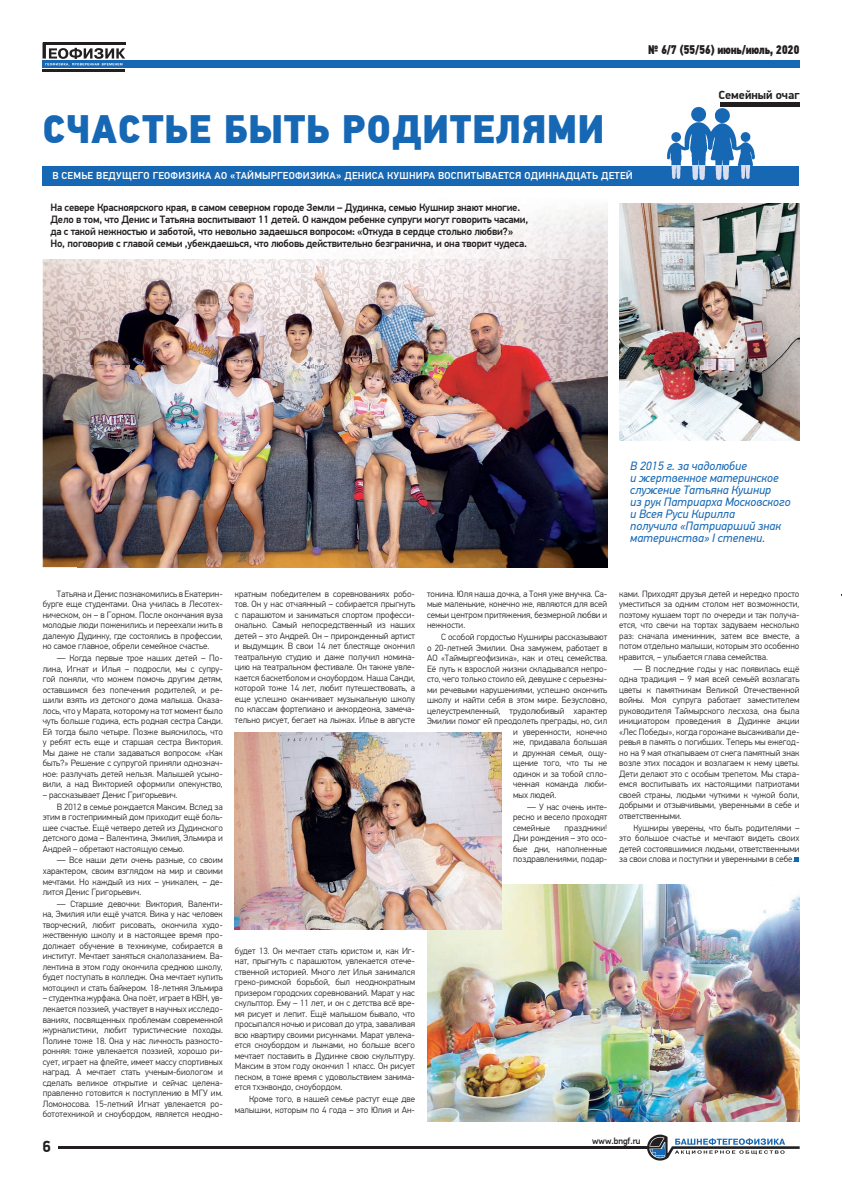
<style>
.page{position:relative;width:842px;height:1191px;background:#fff}
.page>*{position:absolute;margin:0;border:0;box-sizing:border-box;transform-origin:0 0}
.t1{font:900 39.6px "PF Din Text Pro";letter-spacing:.02em;color:#1768b4;scale:.91 1}
.t2{font:700 16px "PF Din Display Pro";color:#231f20}
.t3{font:900 12.5px "PF Din Text Pro";letter-spacing:-.025em;color:#231f20;scale:.8 1}
.t4{font:italic 12px/12px "PF Din Text Pro";color:#1768b4}
.t5{font:700 12px "PF Din Display Pro";color:#231f20}
.t6{font:500 10.5px/12px "PF Din Text Pro";letter-spacing:-.02em;color:#231f20}
.t7{font:500 10px "PF Din Text Pro";letter-spacing:.025em;color:#fff}
.t8{font:300 9px/10.5px "PF Din Text Pro";color:#231f20;text-align:justify}
.t9{font:500 9px "PF Din Display Pro";color:#231f20}
</style>
<div class="page">
<svg style="left:635px;top:1134px;width:165px;height:26px"></svg>
<hr style="left:58px;top:1146px;width:589px;height:2px;background:#231f20">
<div style="left:125px;top:60px;width:674px;height:7px;background:#1768b4"></div>
<div style="left:43px;top:60px;width:82px;height:7px;background:#1768b4"></div>
<hr style="left:43px;top:69px;width:82px;height:3px;background:#231f20">
<svg style="left:43px;top:43px;width:82px;height:23px"></svg>
<svg style="left:794px;top:857px;width:5px;height:5px"></svg>
<img style="left:43px;top:259px;width:35px;height:308px">
<img style="left:78px;top:258px;width:529px;height:309px">
<img style="left:427px;top:884px;width:372px;height:237px">
<img style="left:235px;top:732px;width:267px;height:197px">
<img style="left:397px;top:208px;width:210px;height:50px">
<div style="left:43px;top:166px;width:756px;height:20px;background:#1768b4"></div>
<img style="left:619px;top:203px;width:180px;height:238px">
<img style="left:667px;top:106px;width:91px;height:75px">
<hr style="left:720px;top:102px;width:79px;height:4px;background:#231f20">
<h3 class="t3" style="left:648px;top:42px;width:190px">№ 6/7 (55/56) июнь/июль, 2020</h3>
<h1 class="t1" style="left:43px;top:104px;width:619px">СЧАСТЬЕ БЫТЬ РОДИТЕЛЯМИ</h1>
<p class="t7" style="left:52px;top:169px;width:582px">В СЕМЬЕ ВЕДУЩЕГО ГЕОФИЗИКА АО «ТАЙМЫРГЕОФИЗИКА» ДЕНИСА КУШНИРА ВОСПИТЫВАЕТСЯ ОДИННАДЦАТЬ ДЕТЕЙ</p>
<p class="t6" style="left:50px;top:202px;width:479px">На севере Красноярского края, в самом северном городе Земли – Дудинка, семью Кушнир знают многие.<br>Дело в том, что Денис и Татьяна воспитывают 11 детей. О каждом ребенке супруги могут говорить часами, да с такой нежностью и заботой, что невольно задаешься вопросом: «Откуда в сердце столько любви?» Но, поговорив с главой семьи ,убеждаешься, что любовь действительно безгранична, и она творит чудеса.</p>
<h3 class="t5" style="left:718px;top:88px;width:83px">Семейный очаг</h3>
<h3 class="t4" style="left:630px;top:460px;width:162px">В 2015 г. за чадолюбие<br>и жертвенное материнское служение Татьяна Кушнир<br>из рук Патриарха Московского и Всея Руси Кирилла<br>получила «Патриарший знак материнства» I степени.</h3>
<p class="t8" style="left:43px;top:588px;width:182px;text-indent:14px">Татьяна и Денис познакомились в Екатерин&shy;бурге еще студентами. Она училась в Лесотех&shy;ническом, он – в Горном. После окончания вуза молодые люди поженились и переехали жить в далекую Дудинку, где состоялись в профессии, но самое главное, обрели семейное счастье.</p>
<p class="t8" style="left:43px;top:653px;width:182px;text-indent:14px">— Когда первые трое наших детей – По&shy;лина, Игнат и Илья – подросли, мы с супру&shy;гой поняли, что можем помочь другим детям, оставшимся без попечения родителей, и ре&shy;шили взять из детского дома малыша. Оказа&shy;лось, что у Марата, которому на тот момент было чуть больше годика, есть родная сестра Санди.<br>Ей тогда было четыре. Позже выяснилось, что у ребят есть еще и старшая сестра Виктория.<br>Мы даже не стали задаваться вопросом: «Как быть?» Решение с супругой приняли однознач&shy;ное: разлучать детей нельзя. Малышей усыно&shy;вили, а над Викторией оформили опекунство,</p>
<p class="t8" style="left:57px;top:788px;width:168px;line-height:11.9px;text-indent:-14px">– рассказывает Денис Григорьевич.<br>В 2012 в семье рождается Максим. Вслед за</p>
<p class="t8" style="left:43px;top:812px;width:182px">этим в гостеприимный дом приходит ещё боль&shy;шее счастье. Ещё четверо детей из Дудинского детского дома – Валентина, Эмилия, Эльмира и Андрей – обретают настоящую семью.</p>
<p class="t8" style="left:43px;top:855px;width:182px;text-indent:14px">— Все наши дети очень разные, со своим характером, своим взглядом на мир и своими мечтами. Но каждый из них – уникален, – де&shy;лится Денис Григорьевич.</p>
<p class="t8" style="left:43px;top:898px;width:182px;text-indent:14px">— Старшие девочки: Виктория, Валенти&shy;на, Эмилия или ещё учатся. Вика у нас человек творческий, любит рисовать, окончила худо&shy;жественную школу и в настоящее время про&shy;должает обучение в техникуме, собирается в институт. Мечтает заняться скалолазанием. Ва&shy;лентина в этом году окончила среднюю школу, будет поступать в колледж. Она мечтает купить мотоцикл и стать байкером. 18-летняя Эльмира</p>
<p class="t8" style="left:43px;top:993px;width:182px">– студентка журфака. Она поёт, играет в КВН, ув&shy;лекается поэзией, участвует в научных исследо&shy;ваниях, посвященных проблемам современной журналистики, любит туристические походы.<br>Полине тоже 18. Она у нас личность разносто&shy;ронняя: тоже увлекается поэзией, хорошо ри&shy;сует, играет на флейте, имеет массу спортивных наград. А мечтает стать ученым-биологом и сделать великое открытие и сейчас целена&shy;правленно готовится к поступлению в МГУ им.<br>Ломоносова. 15-летний Игнат увлекается ро&shy;бототехникой и сноубордом, является неодно-</p>
<p class="t8" style="left:235px;top:588px;width:182px">кратным победителем в соревнованиях робо&shy;тов. Он у нас отчаянный – собирается прыгнуть с парашютом и заниматься спортом професси&shy;онально. Самый непосредственный из наших детей – это Андрей. Он – прирожденный артист и выдумщик. В свои 14 лет блестяще окончил театральную студию и даже получил номина&shy;цию на театральном фестивале. Он также увле&shy;кается баскетболом и сноубордом. Наша Санди, которой тоже 14 лет, любит путешествовать, а еще успешно оканчивает музыкальную школу по классам фортепиано и аккордеона, замеча&shy;тельно рисует, бегает на лыжах. Илье в августе</p>
<p class="t8" style="left:427px;top:588px;width:182px">тонина. Юля наша дочка, а Тоня уже внучка. Са&shy;мые маленькие, конечно же, являются для всей семьи центром притяжения, безмерной любви и нежности.</p>
<p class="t8" style="left:441px;top:632px;width:168px">С особой гордостью Кушниры рассказывают</p>
<p class="t8" style="left:427px;top:642px;width:182px">о 20-летней Эмилии. Она замужем, работает в</p>
<p class="t8" style="left:427px;top:653px;width:182px">АО «Таймыргеофизика», как и отец семейства.</p>
<p class="t8" style="left:427px;top:663px;width:182px">Её путь к взрослой жизни складывался непро-</p>
<p class="t8" style="left:427px;top:674px;width:182px">сто, чего только стоило ей, девушке с серьезны-</p>
<p class="t8" style="left:427px;top:684px;width:182px">ми речевыми нарушениями, успешно окончить</p>
<p class="t8" style="left:427px;top:695px;width:182px">школу и найти себя в этом мире. Безусловно,</p>
<p class="t8" style="left:427px;top:705px;width:182px">целеустремленный, трудолюбивый характер</p>
<p class="t8" style="left:427px;top:716px;width:182px">Эмилии помог ей преодолеть преграды, но, сил</p>
<p class="t8" style="left:513px;top:726px;width:96px">и уверенности, конечно</p>
<p class="t8" style="left:513px;top:737px;width:96px">же, придавала большая</p>
<p class="t8" style="left:513px;top:747px;width:96px">и дружная семья, ощу-</p>
<p class="t8" style="left:513px;top:758px;width:96px">щение того, что ты не</p>
<p class="t8" style="left:513px;top:768px;width:96px">одинок и за тобой спло-</p>
<p class="t8" style="left:513px;top:779px;width:96px">ченная команда люби-</p>
<p class="t8" style="left:513px;top:789px;width:45px">мых людей.</p>
<p class="t8" style="left:513px;top:801px;width:96px;text-indent:14px">— У нас очень инте&shy;ресно и весело проходят семейные</p>
<p class="t8" style="left:513px;top:822px;width:96px;text-indent:51px">праздники!<br>Дни рождения – это осо&shy;бые дни, наполненные поздравлениями, подар-</p>
<p class="t8" style="left:619px;top:588px;width:182px">ками. Приходят друзья детей и нередко просто уместиться за одним столом нет возможности, поэтому кушаем торт по очереди и так получа&shy;ется, что свечи на тортах задуваем несколько раз: сначала именинник, затем все вместе, а потом отдельно малыши, которым это особенно нравится, – улыбается глава семейства.</p>
<p class="t8" style="left:619px;top:663px;width:182px;text-indent:14px">— В последние годы у нас появилась ещё одна традиция – 9 мая всей семьёй возлагать цветы к памятникам Великой Отечественной войны. Моя супруга работает заместителем руководителя Таймырского лесхоза, она была инициатором проведения в Дудинке акции «Лес Победы», когда горожане высаживали де&shy;ревья в память о погибших. Теперь мы ежегод&shy;но на 9 мая откапываем от снега памятный знак возле этих посадок и возлагаем к нему цветы.<br>Дети делают это с особым трепетом. Мы стара&shy;емся воспитывать их настоящими патриотами своей страны, людьми чуткими к чужой боли, добрыми и отзывчивыми, уверенными в себе и ответственными.</p>
<p class="t8" style="left:619px;top:822px;width:182px;text-indent:14px">Кушниры уверены, что быть родителями – это большое счастье и мечтают видеть своих детей состоявшимися людьми, ответственными за свои слова и поступки и уверенными в себе.</p>
<p class="t8" style="left:235px;top:945px;width:182px">будет 13. Он мечтает стать юристом и, как Иг&shy;нат, прыгнуть с парашютом, увлекается отече&shy;ственной историей. Много лет Илья занимался греко-римской борьбой, был неоднократным призером городских соревнований. Марат у нас скульптор. Ему – 11 лет, и он с детства всё вре&shy;мя рисует и лепит. Ещё малышом бывало, что просыпался ночью и рисовал до утра, заваливая всю квартиру своими рисунками. Марат увлека&shy;ется сноубордом и лыжами, но больше всего мечтает поставить в Дудинке свою скульптуру.<br>Максим в этом году окончил 1 класс. Он рисует песком, в тоже время с удовольствием занима&shy;ется тхэквондо, сноубордом.</p>
<p class="t8" style="left:235px;top:1094px;width:182px;text-align:right">Кроме того, в нашей семье растут еще две малышки, которым по 4 года – это Юлия и Ан-</p>
<h2 class="t2" style="left:43px;top:1137px;width:10px">6</h2>
<p class="t9" style="left:592px;top:1135px;width:50px">www.bngf.ru</p>
</div>
